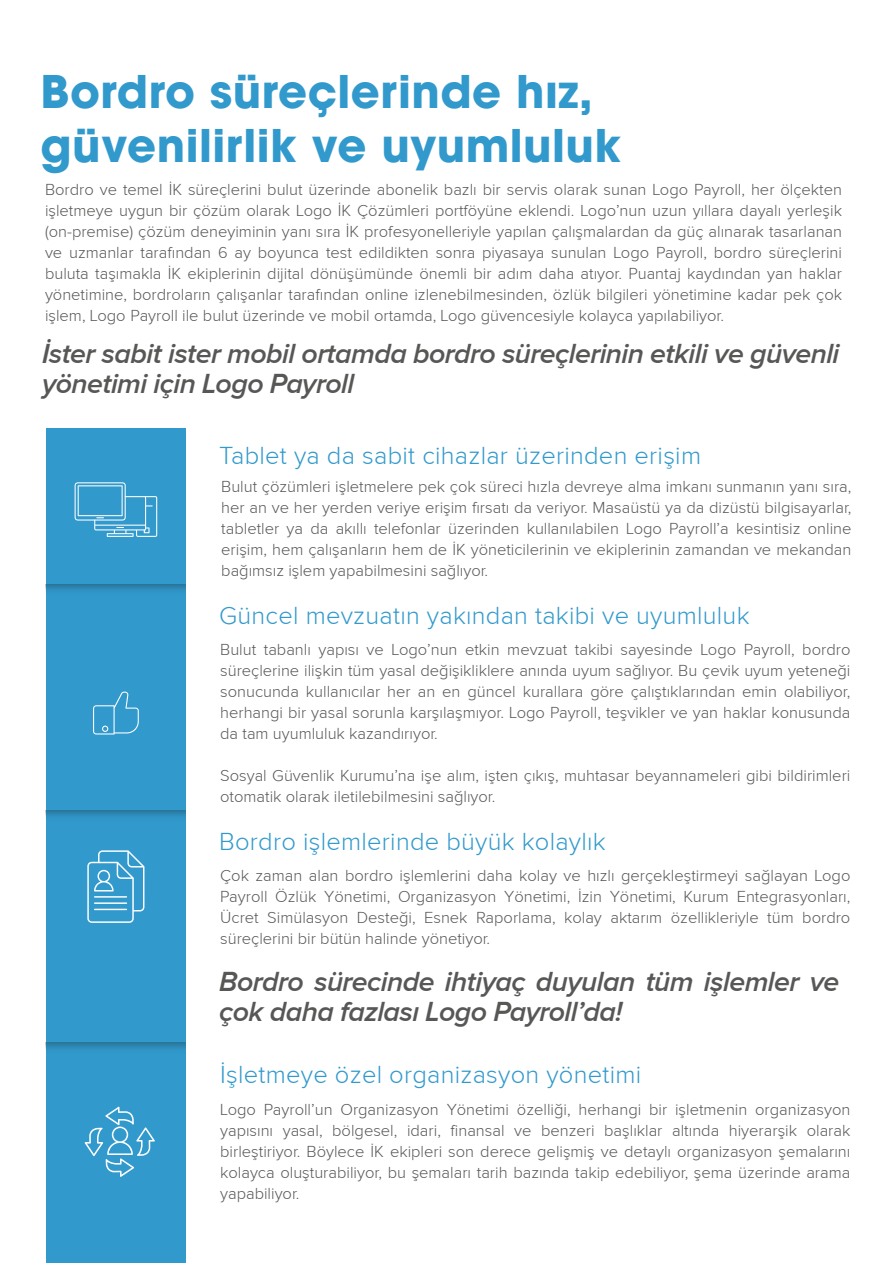
<style>
.page{position:relative;width:893px;height:1263px;background:#fff}
.page>*{position:absolute;margin:0;border:0;box-sizing:border-box;transform-origin:0 0}
.t1{font:45px/54px "Bilgetech Custom Avant Garde";letter-spacing:.01em;color:#3199cc}
.t2{font:italic 600 28.5px/30px "Proxima Nova";letter-spacing:-.02em;color:#575756}
.t3{font:300 25.5px "Proxima Nova";letter-spacing:.01em;color:#3199cc}
.t4{font:300 16.5px/21px "Proxima Nova";color:#575756;text-align:justify}
</style>
<div class="page">
<div style="left:46px;top:428px;width:140px;height:835px;background:#3199cc"></div>
<svg style="left:75px;top:482px;width:82px;height:55px"></svg>
<svg style="left:93px;top:692px;width:46px;height:42px"></svg>
<svg style="left:87px;top:850px;width:57px;height:73px"></svg>
<hr style="left:94px;top:896px;width:33px;height:2px;background:#fff">
<svg style="left:85px;top:1107px;width:70px;height:70px"></svg>
<h1 class="t1" style="left:40px;top:65px;width:582px">Bordro süreçlerinde hız, güvenilirlik ve uyumluluk</h1>
<p class="t4" style="left:45px;top:179px;width:799px">Bordro ve temel İK süreçlerini bulut üzerinde abonelik bazlı bir servis olarak sunan Logo Payroll, her ölçekten işletmeye uygun bir çözüm olarak Logo İK Çözümleri portföyüne eklendi. Logo’nun uzun yıllara dayalı yerleşik (on-premise) çözüm deneyiminin yanı sıra İK profesyonelleriyle yapılan çalışmalardan da güç alınarak tasarlanan ve uzmanlar tarafından 6 ay boyunca test edildikten sonra piyasaya sunulan Logo Payroll, bordro süreçlerini buluta taşımakla İK ekiplerinin dijital dönüşümünde önemli bir adım daha atıyor. Puantaj kaydından yan haklar yönetimine, bordroların çalışanlar tarafından online izlenebilmesinden, özlük bilgileri yönetimine kadar pek çok işlem, Logo Payroll ile bulut üzerinde ve mobil ortamda, Logo güvencesiyle kolayca yapılabiliyor.</p>
<h2 class="t2" style="left:42px;top:338px;width:799px">İster sabit ister mobil ortamda bordro süreçlerinin etkili ve güvenli yönetimi için Logo Payroll</h2>
<h3 class="t3" style="left:219px;top:441px;width:483px">Tablet ya da sabit cihazlar üzerinden erişim</h3>
<p class="t4" style="left:221px;top:476px;width:632px">Bulut çözümleri işletmelere pek çok süreci hızla devreye alma imkanı sunmanın yanı sıra, her an ve her yerden veriye erişim fırsatı da veriyor. Masaüstü ya da dizüstü bilgisayarlar, tabletler ya da akıllı telefonlar üzerinden kullanılabilen Logo Payroll’a kesintisiz online erişim, hem çalışanların hem de İK yöneticilerinin ve ekiplerinin zamandan ve mekandan bağımsız işlem yapabilmesini sağlıyor.</p>
<h3 class="t3" style="left:219px;top:601px;width:532px">Güncel mevzuatın yakından takibi ve uyumluluk</h3>
<p class="t4" style="left:220px;top:639px;width:632px">Bulut tabanlı yapısı ve Logo’nun etkin mevzuat takibi sayesinde Logo Payroll, bordro süreçlerine ilişkin tüm yasal değişikliklere anında uyum sağlıyor. Bu çevik uyum yeteneği sonucunda kullanıcılar her an en güncel kurallara göre çalıştıklarından emin olabiliyor, herhangi bir yasal sorunla karşılaşmıyor. Logo Payroll, teşvikler ve yan haklar konusunda da tam uyumluluk kazandırıyor.</p>
<p class="t4" style="left:220px;top:765px;width:632px">Sosyal Güvenlik Kurumu’na işe alım, işten çıkış, muhtasar beyannameleri gibi bildirimleri otomatik olarak iletilebilmesini sağlıyor.</p>
<h3 class="t3" style="left:219px;top:827px;width:388px">Bordro işlemlerinde büyük kolaylık</h3>
<p class="t4" style="left:220px;top:865px;width:632px">Çok zaman alan bordro işlemlerini daha kolay ve hızlı gerçekleştirmeyi sağlayan Logo Payroll Özlük Yönetimi, Organizasyon Yönetimi, İzin Yönetimi, Kurum Entegrasyonları, Ücret Simülasyon Desteği, Esnek Raporlama, kolay aktarım özellikleriyle tüm bordro süreçlerini bir bütün halinde yönetiyor.</p>
<h2 class="t2" style="left:219px;top:966px;width:622px">Bordro sürecinde ihtiyaç duyulan tüm işlemler ve çok daha fazlası Logo Payroll’da!</h2>
<h3 class="t3" style="left:220px;top:1061px;width:423px">İşletmeye özel organizasyon yönetimi</h3>
<p class="t4" style="left:220px;top:1099px;width:632px">Logo Payroll’un Organizasyon Yönetimi özelliği, herhangi bir işletmenin organizasyon yapısını yasal, bölgesel, idari, finansal ve benzeri başlıklar altında hiyerarşik olarak birleştiriyor. Böylece İK ekipleri son derece gelişmiş ve detaylı organizasyon şemalarını kolayca oluşturabiliyor, bu şemaları tarih bazında takip edebiliyor, şema üzerinde arama yapabiliyor.</p>
</div>
